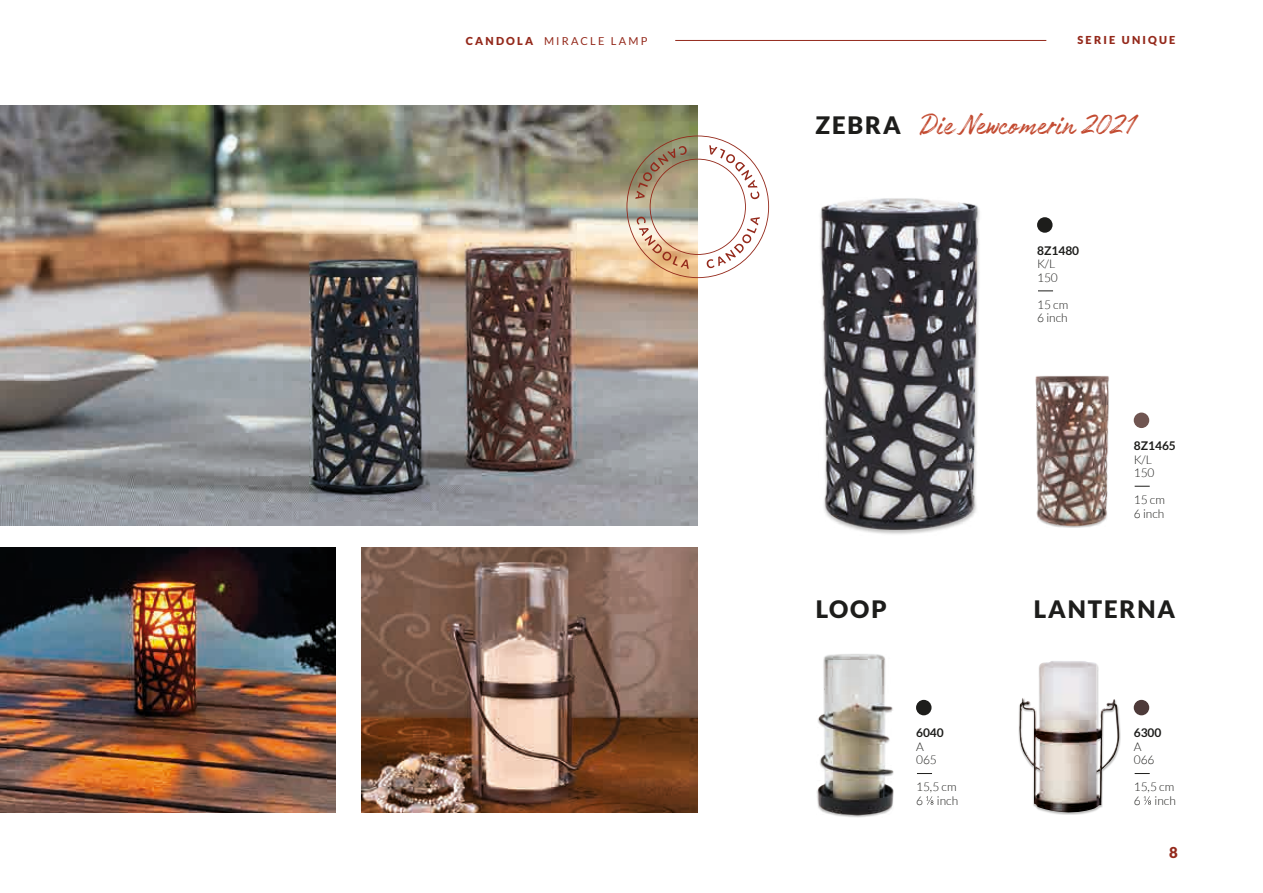
<style>
.page{position:relative;width:1263px;height:893px;background:#fff}
.page>*{position:absolute;margin:0;border:0;box-sizing:border-box;transform-origin:0 0}
.t1{font:33px "Authenia";letter-spacing:-.005em;color:#c34b31}
.t2{font:900 24px "Lato";letter-spacing:.08em;color:#1d1d1b}
.t3{font:900 15px "Lato";color:#94291b}
.t4{font:300 12px/13.5px "Lato";color:#1d1d1b}
.t5{font:700 12px "Lato";color:#1d1d1b}
.t6{font:10.95px "Lato";letter-spacing:.2em;color:#94291b}
.t7{font:900 10.95px "Lato";letter-spacing:.2em;color:#94291b}
.s1{font-weight:900}
</style>
<div class="page">
<hr style="left:675px;top:40px;width:371px;height:1px;background:#94291b">
<img style="left:0;top:106px;width:697px;height:419px">
<img style="left:0;top:547px;width:336px;height:265px">
<img style="left:362px;top:547px;width:335px;height:265px">
<div style="left:1134px;top:700px;width:15px;height:15px;background:#4d3a39;border-radius:50%"></div>
<svg style="left:1135px;top:773px;width:15px;height:1px"></svg>
<div style="left:916px;top:700px;width:15px;height:15px;background:#1d1d1b;border-radius:50%"></div>
<svg style="left:917px;top:773px;width:15px;height:1px"></svg>
<svg style="left:626px;top:136px;width:143px;height:142px"></svg>
<div style="left:1037px;top:217px;width:15px;height:16px;background:#1d1d1b;border-radius:50%"></div>
<svg style="left:1038px;top:291px;width:15px;height:1px"></svg>
<img style="left:820px;top:198px;width:160px;height:336px">
<img style="left:1018px;top:661px;width:102px;height:154px">
<div style="left:1134px;top:413px;width:15px;height:15px;background:#705551;border-radius:50%"></div>
<svg style="left:1135px;top:486px;width:15px;height:1px"></svg>
<img style="left:1035px;top:375px;width:74px;height:153px">
<svg style="left:926px;top:796px;width:7px;height:9px"></svg>
<svg style="left:1144px;top:796px;width:7px;height:9px"></svg>
<img style="left:816px;top:654px;width:78px;height:164px">
<p class="t6" style="left:466px;top:34px;width:183px"><span class="s1">CANDOLA</span> MIRACLE LAMP</p>
<p class="t7" style="left:1077px;top:34px;width:100px">SERIE UNIQUE</p>
<h2 class="t2" style="left:815px;top:111px;width:87px">ZEBRA</h2>
<h1 class="t1" style="left:920px;top:108px;width:216px">Die Newcomerin 2021</h1>
<p class="t5" style="left:1037px;top:243px;width:44px">8Z1480</p>
<p class="t4" style="left:1037px;top:257px;width:22px">K/L<br>150</p>
<p class="t4" style="left:1037px;top:298px;width:33px">15 cm<br>6 inch</p>
<p class="t5" style="left:1134px;top:439px;width:44px">8Z1465</p>
<p class="t4" style="left:1134px;top:452px;width:22px">K/L<br>150</p>
<p class="t4" style="left:1134px;top:493px;width:33px">15 cm<br>6 inch</p>
<h2 class="t2" style="left:816px;top:595px;width:72px">LOOP</h2>
<h2 class="t2" style="left:1034px;top:595px;width:143px">LANTERNA</h2>
<p class="t5" style="left:916px;top:726px;width:29px">6040</p>
<p class="t4" style="left:916px;top:740px;width:22px">A<br>065</p>
<p class="t4" style="left:916px;top:780px;width:44px">15,5 cm<br>6 inch</p>
<p class="t5" style="left:1134px;top:726px;width:29px">6300</p>
<p class="t4" style="left:1134px;top:740px;width:22px">A<br>066</p>
<p class="t4" style="left:1134px;top:780px;width:44px">15,5 cm<br>6 inch</p>
<p class="t3" style="left:1169px;top:844px;width:10px">8</p>
</div>
